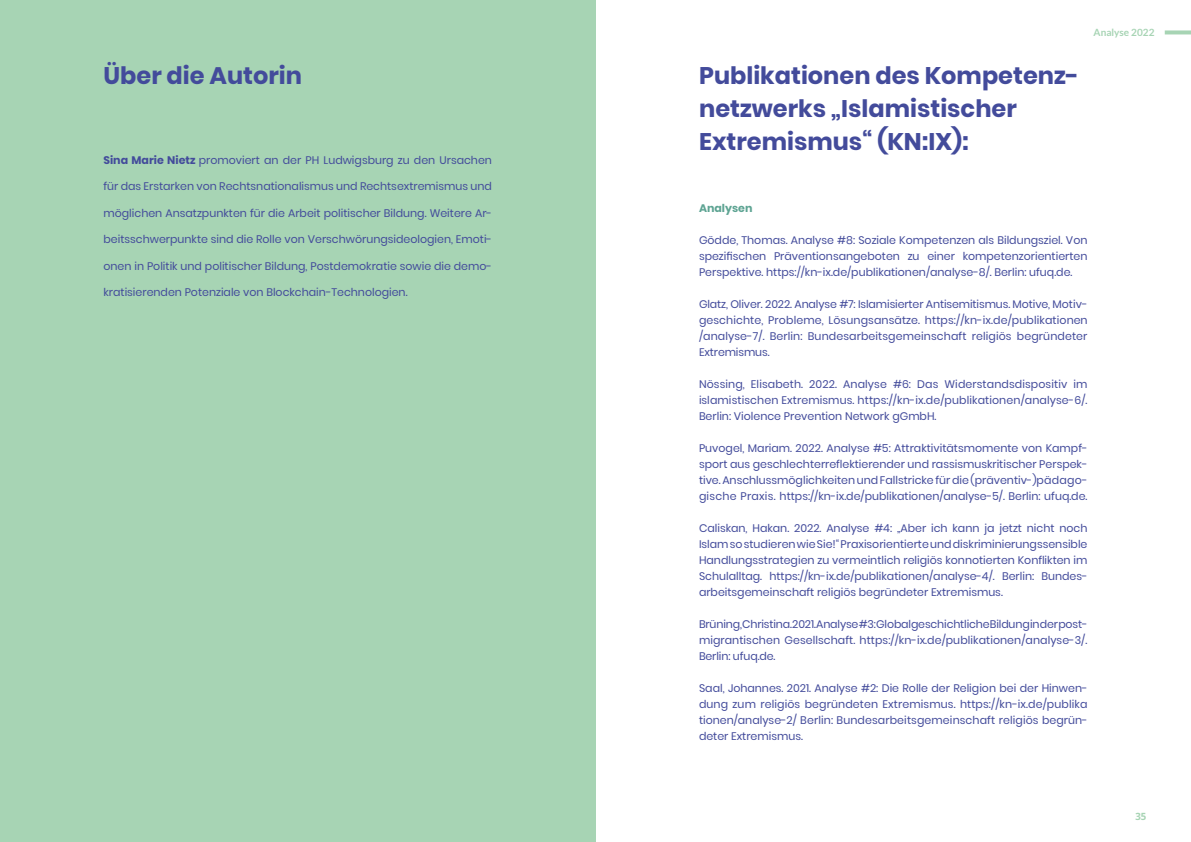
<style>
.page{position:relative;width:1191px;height:842px;background:#fff}
.page>*{position:absolute;margin:0;border:0;box-sizing:border-box;transform-origin:0 0}
.t1{font:700 24px/33px "Poppins";color:#434b9b}
.t2{font:11px/16px "Poppins";color:#434b9b;text-align:justify}
.t3{font:700 11px "Poppins";color:#5ea493}
.t4{font:700 10px "Lato";color:#a7d4b4}
.t5{font:700 10px "Noto Sans";color:#a7d4b4}
.s1{font-weight:700}
</style>
<div class="page">
<svg style="left:1164px;top:30px;width:27px;height:4px"></svg>
<div style="left:0;top:0;width:595px;height:842px;background:#a7d4b4"></div>
<h1 class="t1" style="left:103px;top:60px;width:200px">Über die Autorin</h1>
<p class="t2" style="left:103px;top:152px;width:390px"><span class="s1">Sina Marie Nietz</span> promoviert an der PH Ludwigsburg zu den Ursachen</p>
<p class="t2" style="left:103px;top:178px;width:390px">für das Erstarken von Rechtsnationalismus und Rechtsextremismus und</p>
<p class="t2" style="left:103px;top:205px;width:390px">möglichen Ansatzpunkten für die Arbeit politischer Bildung. Weitere Ar-</p>
<p class="t2" style="left:103px;top:231px;width:390px">beitsschwerpunkte sind die Rolle von Verschwörungsideologien, Emoti-</p>
<p class="t2" style="left:103px;top:258px;width:390px">onen in Politik und politischer Bildung, Postdemokratie sowie die demo-</p>
<p class="t2" style="left:103px;top:284px;width:305px">kratisierenden Potenziale von Blockchain-Technologien.</p>
<h1 class="t1" style="left:699px;top:59px;width:381px">Publikationen des Kompetenz&shy;netzwerks „Islamistischer<br>Extremismus“ (KN:IX):</h1>
<p class="t4" style="left:1093px;top:26px;width:62px">Analyse 2022</p>
<p class="t3" style="left:699px;top:202px;width:55px">Analysen</p>
<p class="t2" style="left:699px;top:232px;width:390px">Gödde, Thomas. Analyse #8: Soziale Kompetenzen als Bildungsziel. Von spezifischen Präventionsangeboten zu einer kompetenzorientierten Perspektive. https://kn-ix.de/publikationen/analyse-8/. Berlin: ufuq.de.</p>
<p class="t2" style="left:699px;top:296px;width:390px">Glatz, Oliver. 2022. Analyse #7: Islamisierter Antisemitismus. Motive, Motiv&shy;geschichte, Probleme, Lösungsansätze. https://kn-ix.de/publikationen /analyse-7/. Berlin: Bundesarbeitsgemeinschaft religiös begründeter Extremismus.</p>
<p class="t2" style="left:699px;top:376px;width:390px">Nössing, Elisabeth. 2022. Analyse #6: Das Widerstandsdispositiv im islamistischen Extremismus. https://kn-ix.de/publikationen/analyse-6/.<br>Berlin: Violence Prevention Network gGmbH.</p>
<p class="t2" style="left:699px;top:440px;width:390px">Puvogel, Mariam. 2022. Analyse #5: Attraktivitätsmomente von Kampf&shy;sport aus geschlechterreflektierender und rassismuskritischer Perspek&shy;tive. Anschlussmöglichkeiten und Fallstricke für die (präventiv-)pädago&shy;gische Praxis. https://kn-ix.de/publikationen/analyse-5/. Berlin: ufuq.de.</p>
<p class="t2" style="left:699px;top:520px;width:390px">Caliskan, Hakan. 2022. Analyse #4: „Aber ich kann ja jetzt nicht noch Islam so studieren wie Sie!“ Praxisorientierte und diskriminierungssensible Handlungsstrategien zu vermeintlich religiös konnotierten Konflikten im Schulalltag. https://kn-ix.de/publikationen/analyse-4/. Berlin: Bundes&shy;arbeitsgemeinschaft religiös begründeter Extremismus.</p>
<p class="t2" style="left:699px;top:616px;width:390px">Brüning, Christina. 2021. Analyse #3: Globalgeschichtliche Bildung in der post&shy;migrantischen Gesellschaft. https://kn-ix.de/publikationen/analyse-3/.<br>Berlin: ufuq.de.</p>
<p class="t2" style="left:699px;top:680px;width:390px">Saal, Johannes. 2021. Analyse #2: Die Rolle der Religion bei der Hinwen&shy;dung zum religiös begründeten Extremismus. https://kn-ix.de/publika tionen/analyse-2/ Berlin: Bundesarbeitsgemeinschaft religiös begrün&shy;deter Extremismus.</p>
<p class="t5" style="left:1135px;top:809px;width:13px">35</p>
</div>
